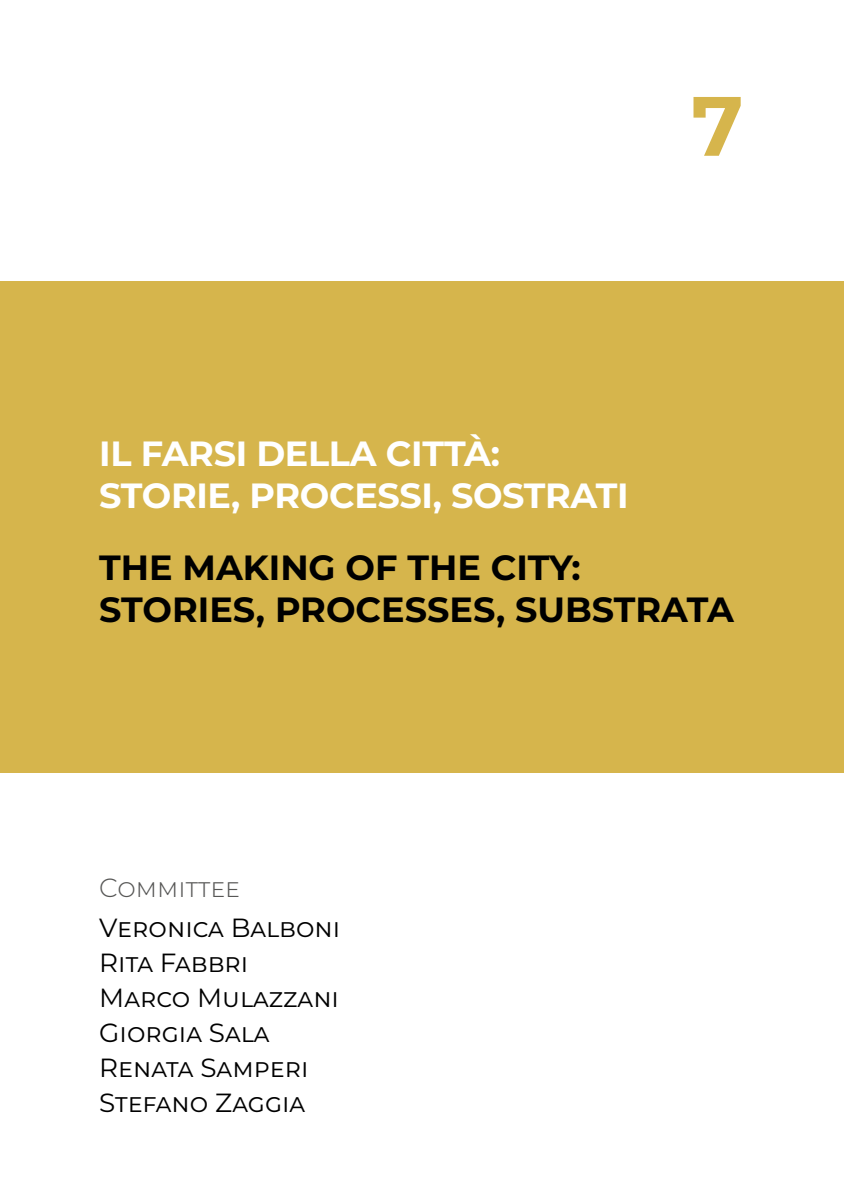
<style>
.page{position:relative;width:844px;height:1191px;background:#fff}
.page>*{position:absolute;margin:0;border:0;box-sizing:border-box;transform-origin:0 0}
.t1{font:700 84px "Montserrat";color:#d6b54c}
.t2{font:700 35px/42px "Montserrat";color:#000}
.t3{font:700 35px/42px "Montserrat";letter-spacing:-.01em;color:#fff}
.t4{font:26.25px/35px "Montserrat";color:#000}
.t5{font:300 26.25px "Montserrat";color:#575756}
</style>
<div class="page">
<div style="left:0;top:282px;width:843px;height:491px;background:#d6b54c"></div>
<h1 class="t1" style="left:691px;top:70px;width:54px">7</h1>
<h2 class="t3" style="left:99px;top:432px;width:530px">IL FARSI DELLA CITTÀ:<br>STORIE, PROCESSI, SOSTRATI</h2>
<h2 class="t2" style="left:99px;top:546px;width:636px">THE MAKING OF THE CITY:<br>STORIES, PROCESSES, SUBSTRATA</h2>
<p class="t5" style="left:99px;top:869px;width:142px">Committee</p>
<p class="t4" style="left:99px;top:909px;width:242px">Veronica Balboni<br>Rita Fabbri<br>Marco Mulazzani<br>Giorgia Sala<br>Renata Samperi<br>Stefano Zaggia</p>
</div>
